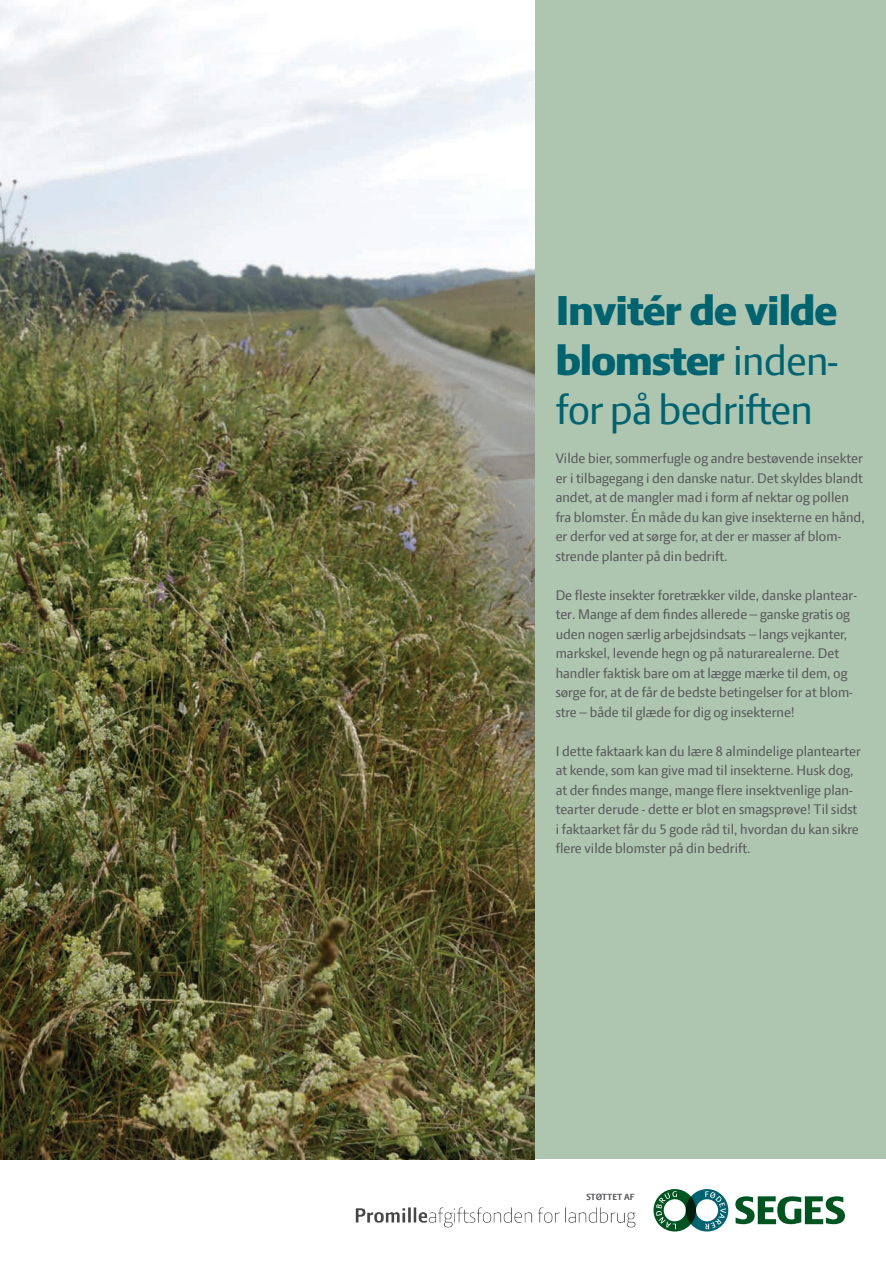
<style>
.page{position:relative;width:886px;height:1263px;background:#fff}
.page>*{position:absolute;margin:0;border:0;box-sizing:border-box;transform-origin:0 0}
.t1{font:800 45px/49.5px "LF Press Sans";letter-spacing:-.02em;color:#006370;text-align:justify}
.t2{font:15px/19.5px "LF Press Sans";color:#57585a}
.t3{font:700 9.6px "LF Press Sans";color:#57585a}
.s1{font-weight:400}
</style>
<div class="page">
<svg style="left:653px;top:1189px;width:75px;height:42px"></svg>
<svg style="left:735px;top:1196px;width:110px;height:28px"></svg>
<div style="left:534px;top:0;width:352px;height:1159px;background:#aec5b0"></div>
<img style="left:355px;top:1207px;width:280px;height:20px">
<img style="left:0;top:0;width:534px;height:1159px">
<h1 class="t1" style="left:555px;top:286px;width:284px">Invitér de vilde blomster <span class="s1">inden&shy;for på bedriften</span></h1>
<p class="t2" style="left:555px;top:448px;width:310px">Vilde bier, sommerfugle og andre bestøvende insekter er i tilbagegang i den danske natur. Det skyldes blandt andet, at de mangler mad i form af nektar og pollen fra blomster. Én måde du kan give insekterne en hånd, er derfor ved at sørge for, at der er masser af blom&shy;strende planter på din bedrift.</p>
<p class="t2" style="left:555px;top:585px;width:303px">De fleste insekter foretrækker vilde, danske plantear&shy;ter. Mange af dem findes allerede – ganske gratis og uden nogen særlig arbejdsindsats – langs vejkanter, markskel, levende hegn og på naturarealerne. Det handler faktisk bare om at lægge mærke til dem, og sørge for, at de får de bedste betingelser for at blom&shy;stre – både til glæde for dig og insekterne!</p>
<p class="t2" style="left:555px;top:741px;width:307px">I dette faktaark kan du lære 8 almindelige plantearter at kende, som kan give mad til insekterne. Husk dog, at der findes mange, mange flere insektvenlige plan&shy;tearter derude - dette er blot en smagsprøve! Til sidst i faktaarket får du 5 gode råd til, hvordan du kan sikre flere vilde blomster på din bedrift.</p>
<p class="t3" style="left:586px;top:1191px;width:50px">STØTTET AF</p>
</div>
